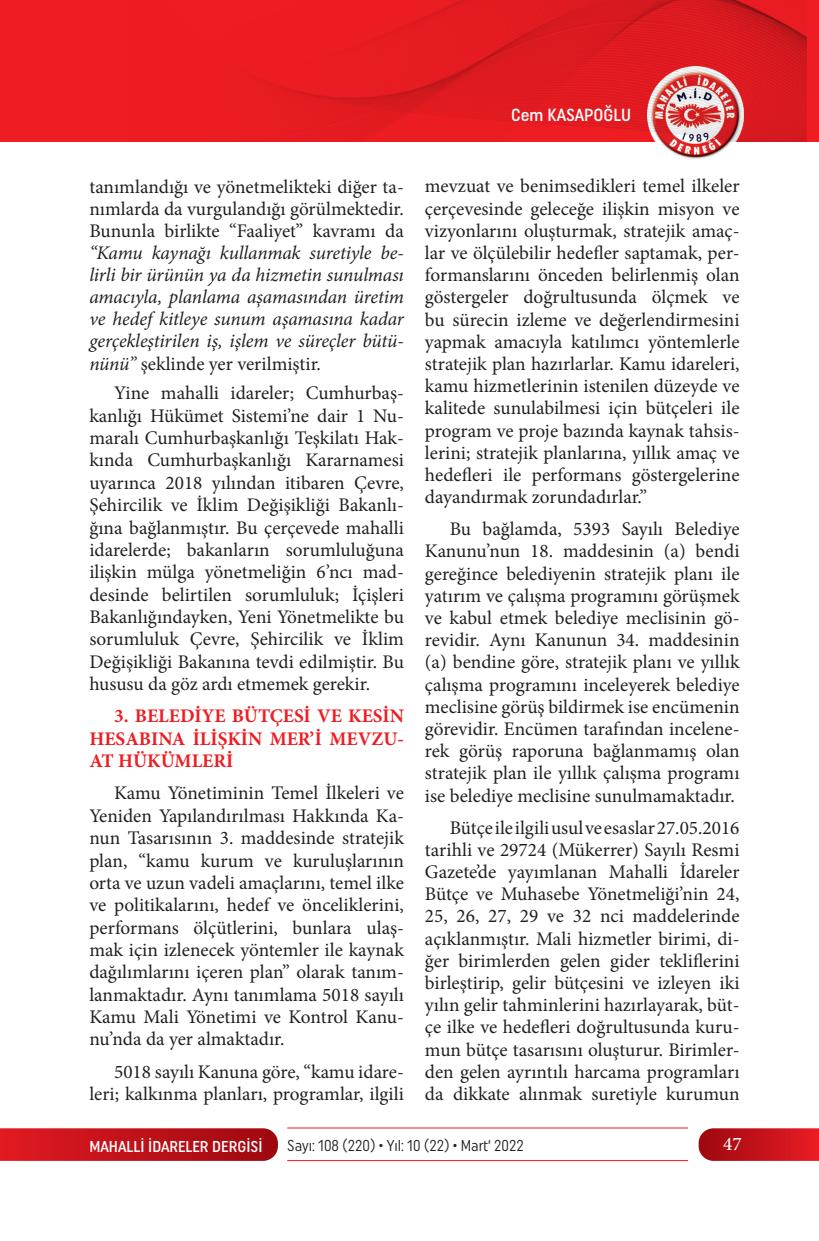
<style>
.page{position:relative;width:819px;height:1241px;background:#fff}
.page>*{position:absolute;margin:0;border:0;box-sizing:border-box;transform-origin:0 0}
.t1{font:19.25px/22.2px "Minion Pro";color:#231f20;text-align:justify}
.t2{font:italic 19.25px/22.2px "Minion Pro";letter-spacing:-.005em;color:#231f20;text-align:justify}
.t3{font:700 19.25px/22.4px "Minion Pro";color:#ee1d23;text-align:justify}
.t4{font:500 19.25px "Minion Pro";color:#fff}
.t5{font:500 17.5px "Uniform Condensed";color:#fff}
.t6{font:15.75px "Uniform Condensed";color:#231f20;scale:.95 1}
.t7{font:500 15.75px "Uniform Condensed";color:#fff}
.s1{font-style:normal}
</style>
<div class="page">
<svg style="left:0;top:1128px;width:278px;height:32px;background:#c1151c"></svg>
<svg style="left:698px;top:1128px;width:121px;height:32px;background:#c61a22"></svg>
<hr style="left:287px;top:1127px;width:401px;height:1px;background:#ee1d23">
<hr style="left:287px;top:1159px;width:401px;height:1px;background:#ee1d23">
<div style="left:0;top:0;width:819px;height:141px;background:#ee1d23"></div>
<img style="left:647px;top:141px;width:96px;height:18px">
<img style="left:256px;top:0;width:550px;height:141px">
<p class="t5" style="left:511px;top:105px;width:121px">Cem KASAPOĞLU</p>
<p class="t1" style="left:89px;top:175px;width:316px">tanımlandığı ve yönetmelikteki diğer ta&shy;nımlarda da vurgulandığı görülmektedir.<br>Bununla birlikte “Faaliyet” kavramı da</p>
<p class="t2" style="left:89px;top:241px;width:316px">“Kamu kaynağı kullanmak suretiyle be&shy;lirli bir ürünün ya da hizmetin sunulması amacıyla, planlama aşamasından üretim ve hedef kitleye sunum aşamasına kadar gerçekleştirilen iş, işlem ve süreçler bütü&shy;nünü” <span class="s1">şeklinde yer verilmiştir.</span></p>
<p class="t1" style="left:89px;top:382px;width:316px;text-indent:25px">Yine mahalli idareler; Cumhurbaş&shy;kanlığı Hükümet Sistemi’ne dair 1 Nu&shy;maralı Cumhurbaşkanlığı Teşkilatı Hak&shy;kında Cumhurbaşkanlığı Kararnamesi uyarınca 2018 yılından itibaren Çevre, Şehircilik ve İklim Değişikliği Bakanlı&shy;ğına bağlanmıştır. Bu çerçevede mahalli idarelerde; bakanların sorumluluğuna ilişkin mülga yönetmeliğin 6’ncı mad&shy;desinde belirtilen sorumluluk; İçişleri Bakanlığındayken, Yeni Yönetmelikte bu sorumluluk Çevre, Şehircilik ve İklim Değişikliği Bakanına tevdi edilmiştir. Bu hususu da göz ardı etmemek gerekir.</p>
<p class="t3" style="left:89px;top:704px;width:316px;text-indent:25px">3. BELEDİYE BÜTÇESİ VE KESİN HESABINA İLİŞKİN MER’İ MEVZU-AT HÜKÜMLERİ</p>
<p class="t1" style="left:89px;top:782px;width:316px;text-indent:25px">Kamu Yönetiminin Temel İlkeleri ve Yeniden Yapılandırılması Hakkında Ka&shy;nun Tasarısının 3. maddesinde stratejik plan, “kamu kurum ve kuruluşlarının orta ve uzun vadeli amaçlarını, temel ilke ve politikalarını, hedef ve önceliklerini, performans ölçütlerini, bunlara ulaş&shy;mak için izlenecek yöntemler ile kaynak dağılımlarını içeren plan” olarak tanım&shy;lanmaktadır. Aynı tanımlama 5018 sayılı Kamu Mali Yönetimi ve Kontrol Kanu&shy;nu’nda da yer almaktadır.</p>
<p class="t1" style="left:89px;top:1060px;width:316px;text-align:right">5018 sayılı Kanuna göre, “kamu idare&shy;leri; kalkınma planları, programlar, ilgili</p>
<p class="t1" style="left:425px;top:175px;width:316px">mevzuat ve benimsedikleri temel ilkeler çerçevesinde geleceğe ilişkin misyon ve vizyonlarını oluşturmak, stratejik amaç&shy;lar ve ölçülebilir hedefler saptamak, per&shy;formanslarını önceden belirlenmiş olan göstergeler doğrultusunda ölçmek ve bu sürecin izleme ve değerlendirmesini yapmak amacıyla katılımcı yöntemlerle stratejik plan hazırlarlar. Kamu idareleri, kamu hizmetlerinin istenilen düzeyde ve kalitede sunulabilmesi için bütçeleri ile program ve proje bazında kaynak tahsis&shy;lerini; stratejik planlarına, yıllık amaç ve hedefleri ile performans göstergelerine dayandırmak zorundadırlar.”</p>
<p class="t1" style="left:425px;top:518px;width:316px;text-indent:25px">Bu bağlamda, 5393 Sayılı Belediye Kanunu’nun 18. maddesinin (a) bendi gereğince belediyenin stratejik planı ile yatırım ve çalışma programını görüşmek ve kabul etmek belediye meclisinin gö&shy;revidir. Aynı Kanunun 34. maddesinin (a) bendine göre, stratejik planı ve yıllık çalışma programını inceleyerek belediye meclisine görüş bildirmek ise encümenin görevidir. Encümen tarafından incelene&shy;rek görüş raporuna bağlanmamış olan stratejik plan ile yıllık çalışma programı ise belediye meclisine sunulmamaktadır.</p>
<p class="t1" style="left:425px;top:816px;width:316px;text-indent:25px">Bütçe ile ilgili usul ve esaslar 27.05.2016 tarihli ve 29724 (Mükerrer) Sayılı Resmi Gazete’de yayımlanan Mahalli İdareler Bütçe ve Muhasebe Yönetmeliği’nin 24, 25, 26, 27, 29 ve 32 nci maddelerinde açıklanmıştır. Mali hizmetler birimi, di&shy;ğer birimlerden gelen gider tekliflerini birleştirip, gelir bütçesini ve izleyen iki yılın gelir tahminlerini hazırlayarak, büt&shy;çe ilke ve hedefleri doğrultusunda kuru&shy;mun bütçe tasarısını oluşturur. Birimler&shy;den gelen ayrıntılı harcama programları da dikkate alınmak suretiyle kurumun</p>
<p class="t7" style="left:89px;top:1136px;width:175px">MAHALLİ İDARELER DERGİSİ</p>
<p class="t6" style="left:287px;top:1136px;width:250px">Sayı: 108 (220) • Yıl: 10 (22) • Mart‘ 2022</p>
<p class="t4" style="left:723px;top:1131px;width:20px">47</p>
</div>
